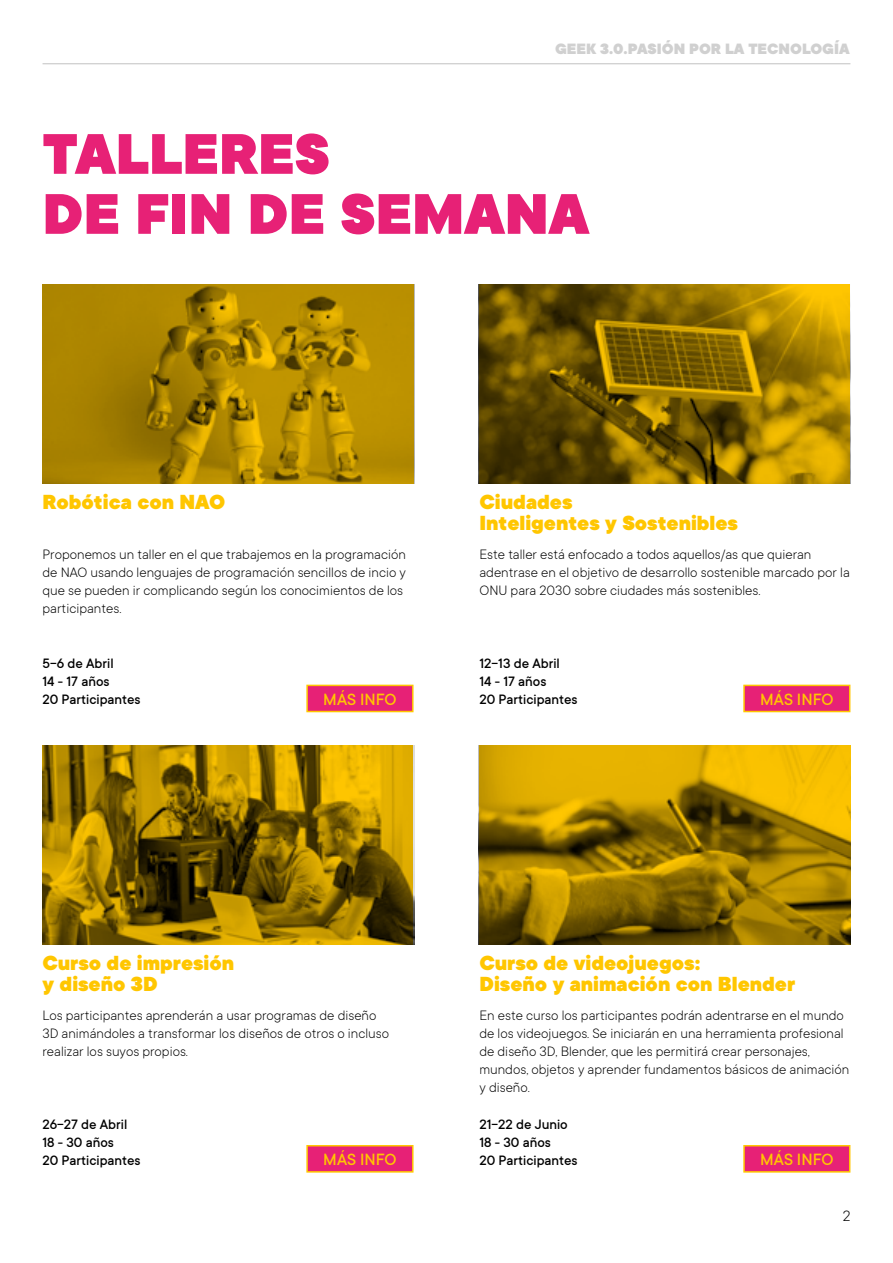
<style>
.page{position:relative;width:893px;height:1263px;background:#fff}
.page>*{position:absolute;margin:0;border:0;box-sizing:border-box;transform-origin:0 0}
.t1{font:900 63px "TT Commons";color:#e72176}
.t2{font:900 22.5px "TT Commons";color:#ffc600}
.t3{font:500 18px "TT Commons";color:#ffc600}
.Cabecera_Interior_No{font:900 16.5px "TT Commons";color:#d0d0d0}
.Cabecera_Interior_No-2{font:300 16.5px "TT Commons";color:#000}
.t4{font:300 15px/18px "TT Commons";color:#000}
.t5{font:500 15px "TT Commons";color:#000}
</style>
<div class="page">
<hr style="left:43px;top:63px;width:807px;height:1px;background:#000">
<div style="left:306px;top:685px;width:108px;height:27px;background:#e72176;border:2px solid #ffc600"></div>
<div style="left:306px;top:1145px;width:108px;height:27px;background:#e72176;border:2px solid #ffc600"></div>
<div style="left:743px;top:685px;width:107px;height:27px;background:#e72176;border:2px solid #ffc600"></div>
<div style="left:743px;top:1145px;width:107px;height:27px;background:#e72176;border:2px solid #ffc600"></div>
<svg style="left:43px;top:284px;width:371px;height:199px"></svg>
<svg style="left:479px;top:284px;width:371px;height:199px"></svg>
<svg style="left:43px;top:746px;width:370px;height:199px"></svg>
<svg style="left:479px;top:746px;width:371px;height:199px"></svg>
<p class="Cabecera_Interior_No" style="left:555px;top:39px;width:296px">GEEK 3.0.PASIÓN POR LA TECNOLOGÍA</p>
<p class="t1" style="left:43px;top:118px;width:289px">TALLERES</p>
<p class="t1" style="left:43px;top:178px;width:548px">DE FIN DE SEMANA</p>
<p class="t2" style="left:43px;top:489px;width:184px">Robótica con NAO</p>
<p class="t4" style="left:43px;top:545px;width:365px">Proponemos un taller en el que trabajemos en la programación de NAO usando lenguajes de programación sencillos de incio y que se pueden ir complicando según los conocimientos de los participantes.</p>
<p class="t5" style="left:43px;top:655px;width:73px">5-6 de Abril</p>
<p class="t5" style="left:43px;top:673px;width:69px">14 - 17 años</p>
<p class="t5" style="left:43px;top:691px;width:100px">20 Participantes</p>
<p class="t3" style="left:323px;top:689px;width:75px">MÁS INFO</p>
<p class="t2" style="left:479px;top:489px;width:95px">Ciudades</p>
<p class="t2" style="left:479px;top:510px;width:260px">Inteligentes y Sostenibles</p>
<p class="t4" style="left:479px;top:545px;width:372px">Este taller está enfocado a todos aquellos/as que quieran adentrase en el objetivo de desarrollo sostenible marcado por la<br>ONU para 2030 sobre ciudades más sostenibles.</p>
<p class="t5" style="left:479px;top:655px;width:82px">12-13 de Abril</p>
<p class="t5" style="left:479px;top:673px;width:69px">14 - 17 años</p>
<p class="t5" style="left:479px;top:691px;width:100px">20 Participantes</p>
<p class="t3" style="left:760px;top:689px;width:75px">MÁS INFO</p>
<p class="t2" style="left:43px;top:950px;width:193px">Curso de impresión</p>
<p class="t2" style="left:43px;top:971px;width:117px">y diseño 3D</p>
<p class="t4" style="left:43px;top:1006px;width:348px">Los participantes aprenderán a usar programas de diseño<br>3D animándoles a transformar los diseños de otros o incluso realizar los suyos propios.</p>
<p class="t5" style="left:43px;top:1116px;width:86px">26-27 de Abril</p>
<p class="t5" style="left:43px;top:1134px;width:73px">18 - 30 años</p>
<p class="t5" style="left:43px;top:1152px;width:100px">20 Participantes</p>
<p class="t3" style="left:323px;top:1150px;width:75px">MÁS INFO</p>
<p class="t2" style="left:479px;top:950px;width:222px">Curso de videojuegos:</p>
<p class="t2" style="left:479px;top:971px;width:317px">Diseño y animación con Blender</p>
<p class="t4" style="left:479px;top:1006px;width:372px">En este curso los participantes podrán adentrarse en el mundo de los videojuegos. Se iniciarán en una herramienta profesional de diseño 3D, Blender, que les permitirá crear personajes, mundos, objetos y aprender fundamentos básicos de animación y diseño.</p>
<p class="t5" style="left:479px;top:1116px;width:90px">21-22 de Junio</p>
<p class="t5" style="left:479px;top:1134px;width:73px">18 - 30 años</p>
<p class="t5" style="left:479px;top:1152px;width:100px">20 Participantes</p>
<p class="t3" style="left:760px;top:1150px;width:75px">MÁS INFO</p>
<p class="Cabecera_Interior_No-2" style="left:843px;top:1206px;width:9px">2</p>
</div>
